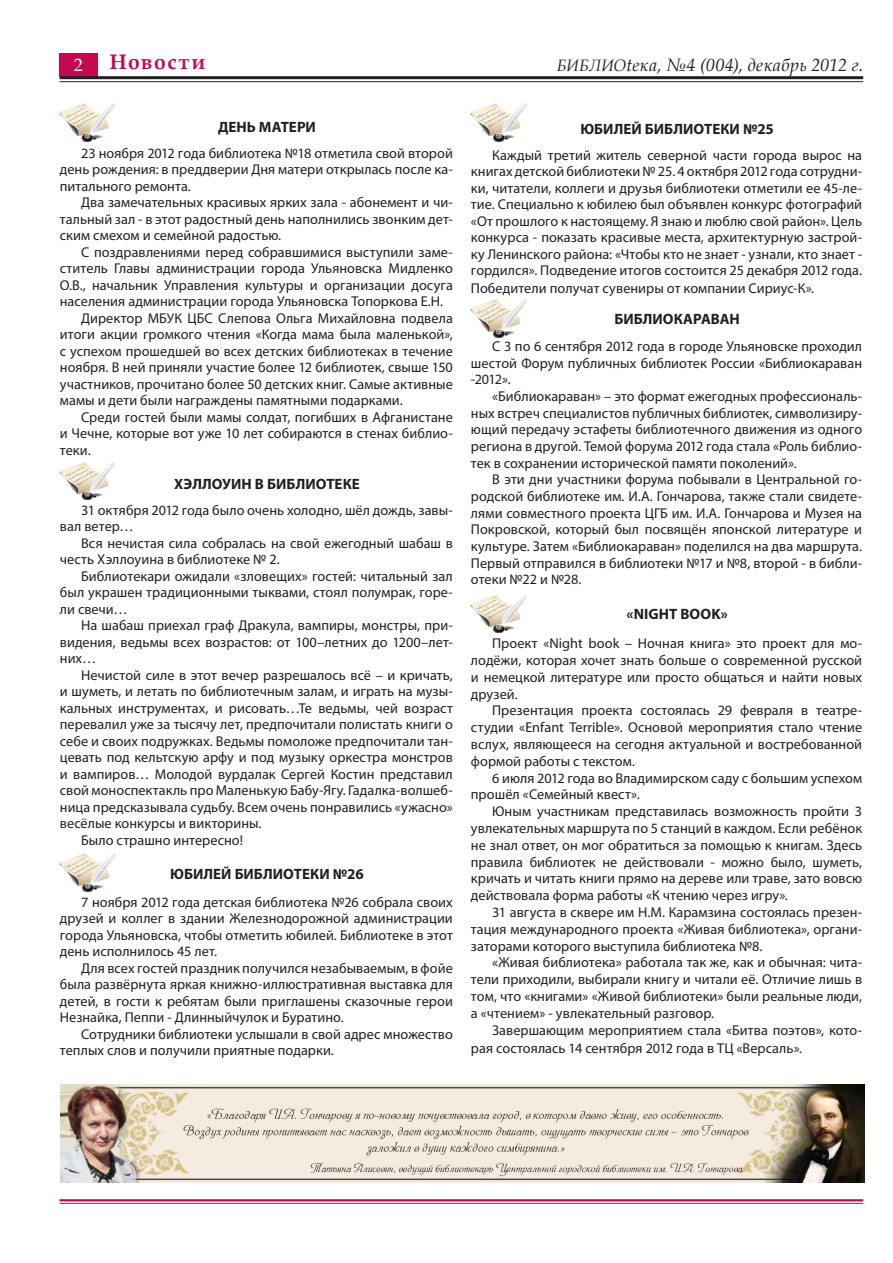
<style>
.page{position:relative;width:893px;height:1263px;background:#fff}
.page>*{position:absolute;margin:0;border:0;box-sizing:border-box;transform-origin:0 0}
.Заголовок{font:700 21px "Book Antiqua";letter-spacing:.075em;color:#c50750}
.t1{font:italic 18px "Book Antiqua";letter-spacing:.02em;color:#231f20}
.t2{font:18px "Book Antiqua";color:#fff}
.Заголовок-2{font:700 15px "Myriad Pro";color:#231f20}
.Заголовок-3{font:14.25px/16.5px "Myriad Pro";letter-spacing:.005em;color:#231f20;text-align:justify}
.s1{font-size:16.5px}
</style>
<div class="page">
<div style="left:60px;top:53px;width:38px;height:23px;background:#c50750"></div>
<hr style="left:60px;top:76px;width:803px;height:3px;background:#231f20">
<hr style="left:60px;top:81px;width:803px;height:1px;background:#231f20">
<hr style="left:60px;top:1199px;width:803px;height:2px;background:#c50750">
<hr style="left:60px;top:1203px;width:803px;height:1px;background:#c50750">
<img style="left:61px;top:1084px;width:803px;height:98px">
<img style="left:471px;top:104px;width:55px;height:38px">
<img style="left:60px;top:104px;width:55px;height:38px">
<img style="left:60px;top:462px;width:55px;height:38px">
<img style="left:471px;top:300px;width:55px;height:37px">
<img style="left:471px;top:595px;width:55px;height:38px">
<img style="left:60px;top:854px;width:55px;height:37px">
<p class="t2" style="left:74px;top:52px;width:10px">2</p>
<p class="Заголовок" style="left:109px;top:48px;width:97px">Новости</p>
<p class="t1" style="left:557px;top:52px;width:308px"><span class="s1">БИБЛИО</span>tека, №4 (004), декабрь 2012 г.</p>
<p class="Заголовок-2" style="left:218px;top:117px;width:99px">ДЕНЬ МАТЕРИ</p>
<p class="Заголовок-3" style="left:60px;top:145px;width:394px;text-indent:21px">23 ноября 2012 года библиотека №18 отметила свой второй день рождения: в преддверии Дня матери открылась после ка&shy;питального ремонта.</p>
<p class="Заголовок-3" style="left:60px;top:194px;width:394px;text-indent:21px">Два замечательных красивых ярких зала - абонемент и чи&shy;тальный зал - в этот радостный день наполнились звонким дет&shy;ским смехом и семейной радостью.</p>
<p class="Заголовок-3" style="left:60px;top:244px;width:394px;text-indent:21px">С поздравлениями перед собравшимися выступили заме&shy;ститель Главы администрации города Ульяновска Мидленко О.В., начальник Управления культуры и организации досуга населения администрации города Ульяновска Топоркова Е.Н.</p>
<p class="Заголовок-3" style="left:60px;top:310px;width:394px;text-indent:21px">Директор МБУК ЦБС Слепова Ольга Михайловна подвела итоги акции громкого чтения «Когда мама была маленькой», с успехом прошедшей во всех детских библиотеках в течение ноября. В ней приняли участие более 12 библиотек, свыше 150 участников, прочитано более 50 детских книг. Самые активные мамы и дети были награждены памятными подарками.</p>
<p class="Заголовок-3" style="left:60px;top:409px;width:394px;text-indent:21px">Среди гостей были мамы солдат, погибших в Афганистане и Чечне, которые вот уже 10 лет собираются в стенах библио&shy;теки.</p>
<p class="Заголовок-2" style="left:174px;top:474px;width:187px">ХЭЛЛОУИН В БИБЛИОТЕКЕ</p>
<p class="Заголовок-3" style="left:60px;top:502px;width:394px;text-indent:21px">31 октября 2012 года было очень холодно, шёл дождь, завы&shy;вал ветер…</p>
<p class="Заголовок-3" style="left:60px;top:535px;width:394px;text-indent:21px">Вся нечистая сила собралась на свой ежегодный шабаш в честь Хэллоуина в библиотеке № 2.</p>
<p class="Заголовок-3" style="left:60px;top:568px;width:394px;text-indent:21px">Библиотекари ожидали «зловещих» гостей: читальный зал был украшен традиционными тыквами, стоял полумрак, горе&shy;ли свечи…</p>
<p class="Заголовок-3" style="left:60px;top:617px;width:394px;text-indent:21px">На шабаш приехал граф Дракула, вампиры, монстры, при&shy;видения, ведьмы всех возрастов: от 100–летних до 1200–лет&shy;них…</p>
<p class="Заголовок-3" style="left:60px;top:667px;width:394px;text-indent:21px">Нечистой силе в этот вечер разрешалось всё – и кричать, и шуметь, и летать по библиотечным залам, и играть на музы&shy;кальных инструментах, и рисовать…Те ведьмы, чей возраст перевалил уже за тысячу лет, предпочитали полистать книги о себе и своих подружках. Ведьмы помоложе предпочитали тан&shy;цевать под кельтскую арфу и под музыку оркестра монстров и вампиров… Молодой вурдалак Сергей Костин представил свой моноспектакль про Маленькую Бабу-Ягу. Гадалка-волшеб&shy;ница предсказывала судьбу. Всем очень понравились «ужасно» весёлые конкурсы и викторины.</p>
<p class="Заголовок-3" style="left:81px;top:832px;width:163px">Было страшно интересно!</p>
<p class="Заголовок-2" style="left:170px;top:864px;width:195px">ЮБИЛЕЙ БИБЛИОТЕКИ №26</p>
<p class="Заголовок-3" style="left:60px;top:893px;width:394px;text-indent:21px">7 ноября 2012 года детская библиотека №26 собрала своих друзей и коллег в здании Железнодорожной администрации города Ульяновска, чтобы отметить юбилей. Библиотеке в этот день исполнилось 45 лет.</p>
<p class="Заголовок-3" style="left:60px;top:959px;width:394px;text-indent:21px">Для всех гостей праздник получился незабываемым, в фойе была развёрнута яркая книжно-иллюстративная выставка для детей, в гости к ребятам были приглашены сказочные герои Незнайка, Пеппи - Длинныйчулок и Буратино.</p>
<p class="Заголовок-3" style="left:60px;top:1025px;width:394px;text-indent:21px">Сотрудники библиотеки услышали в свой адрес множество теплых слов и получили приятные подарки.</p>
<p class="Заголовок-2" style="left:580px;top:119px;width:195px">ЮБИЛЕЙ БИБЛИОТЕКИ №25</p>
<p class="Заголовок-3" style="left:471px;top:146px;width:393px;text-indent:21px">Каждый третий житель северной части города вырос на книгах детской библиотеки № 25. 4 октября 2012 года сотрудни&shy;ки, читатели, коллеги и друзья библиотеки отметили ее 45-ле&shy;тие. Специально к юбилею был объявлен конкурс фотографий «От прошлого к настоящему. Я знаю и люблю свой район». Цель конкурса - показать красивые места, архитектурную застрой&shy;ку Ленинского района: «Чтобы кто не знает - узнали, кто знает - гордился». Подведение итогов состоится 25 декабря 2012 года.</p>
<p class="Заголовок-3" style="left:471px;top:280px;width:345px">Победители получат сувениры от компании Сириус-К».</p>
<p class="Заголовок-2" style="left:614px;top:309px;width:127px">БИБЛИОКАРАВАН</p>
<p class="Заголовок-3" style="left:471px;top:338px;width:393px;text-indent:21px">С 3 по 6 сентября 2012 года в городе Ульяновске проходил шестой Форум публичных библиотек России «Библиокараван -2012».</p>
<p class="Заголовок-3" style="left:471px;top:388px;width:393px;text-indent:21px">«Библиокараван» – это формат ежегодных профессиональ&shy;ных встреч специалистов публичных библиотек, символизиру&shy;ющий передачу эстафеты библиотечного движения из одного региона в другой. Темой форума 2012 года стала «Роль библио&shy;тек в сохранении исторической памяти поколений».</p>
<p class="Заголовок-3" style="left:471px;top:471px;width:393px;text-indent:21px">В эти дни участники форума побывали в Центральной го&shy;родской библиотеке им. И.А. Гончарова, также стали свидете&shy;лями совместного проекта ЦГБ им. И.А. Гончарова и Музея на Покровской, который был посвящён японской литературе и культуре. Затем «Библиокараван» поделился на два маршрута.<br>Первый отправился в библиотеки №17 и №8, второй - в библи&shy;отеки №22 и №28.</p>
<p class="Заголовок-2" style="left:627px;top:604px;width:103px">«NIGHT BOOK»</p>
<p class="Заголовок-3" style="left:471px;top:635px;width:393px;text-indent:21px">Проект «Night book – Ночная книга» это проект для мо&shy;лодёжи, которая хочет знать больше о современной русской и немецкой литературе или просто общаться и найти новых друзей.</p>
<p class="Заголовок-3" style="left:471px;top:702px;width:393px;text-indent:21px">Презентация проекта состоялась 29 февраля в театре&shy;студии «Enfant Terrible». Основой мероприятия стало чтение вслух, являющееся на сегодня актуальной и востребованной формой работы с текстом.</p>
<p class="Заголовок-3" style="left:471px;top:769px;width:393px;text-indent:21px">6 июля 2012 года во Владимирском саду с большим успехом прошёл «Семейный квест».</p>
<p class="Заголовок-3" style="left:471px;top:803px;width:393px;text-indent:21px">Юным участникам представилась возможность пройти 3 увлекательных маршрута по 5 станций в каждом. Если ребёнок не знал ответ, он мог обратиться за помощью к книгам. Здесь правила библиотек не действовали - можно было, шуметь, кричать и читать книги прямо на дереве или траве, зато вовсю действовала форма работы «К чтению через игру».</p>
<p class="Заголовок-3" style="left:471px;top:904px;width:393px;text-indent:21px">31 августа в сквере им Н.М. Карамзина состоялась презен&shy;тация международного проекта «Живая библиотека», органи&shy;заторами которого выступила библиотека №8.</p>
<p class="Заголовок-3" style="left:471px;top:954px;width:393px;text-indent:21px">«Живая библиотека» работала так же, как и обычная: чита&shy;тели приходили, выбирали книгу и читали её. Отличие лишь в том, что «книгами» «Живой библиотеки» были реальные люди, а «чтением» - увлекательный разговор.</p>
<p class="Заголовок-3" style="left:471px;top:1020px;width:393px;line-height:18.1px;text-indent:21px">Завершающим мероприятием стала «Битва поэтов», кото&shy;рая состоялась 14 сентября 2012 года в ТЦ «Версаль».</p>
</div>
